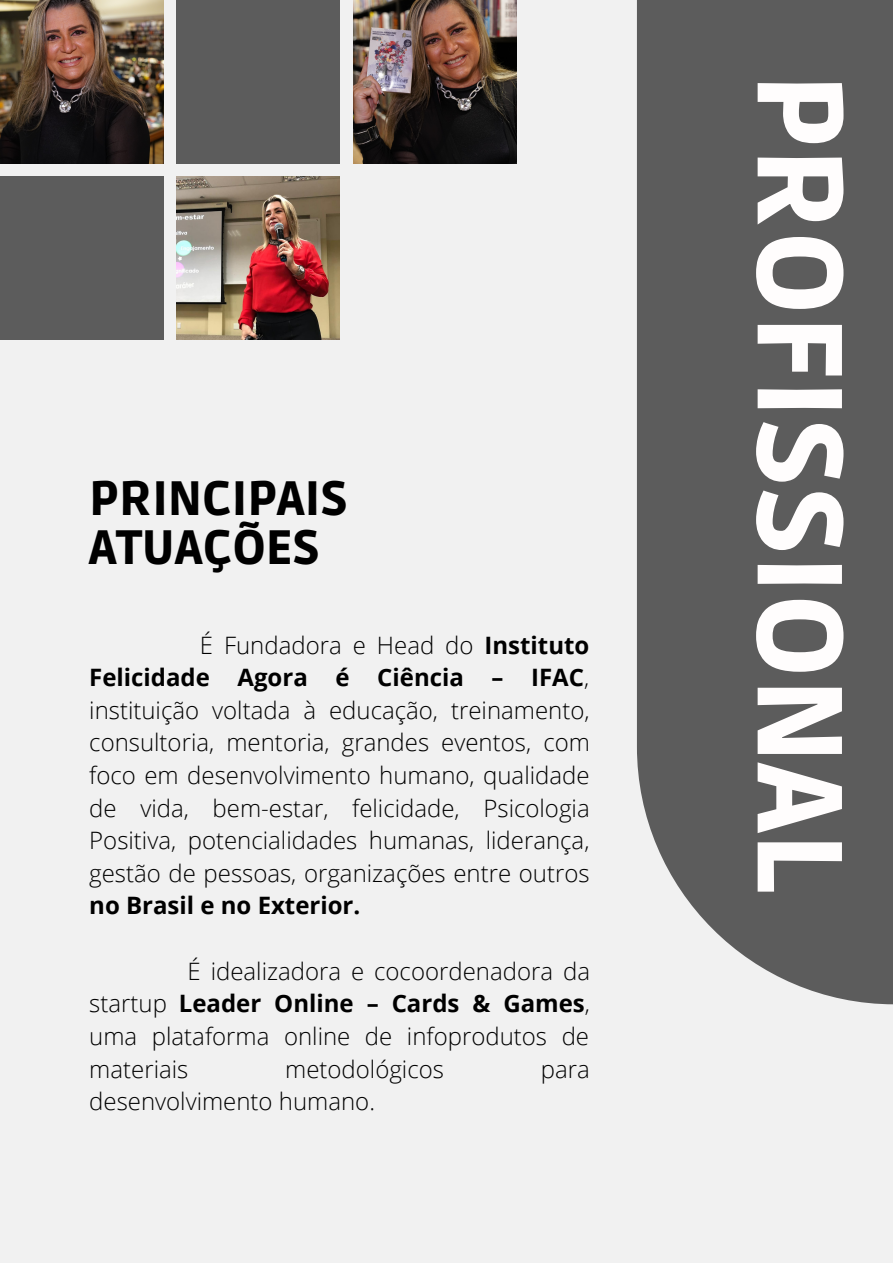
<style>
.page{position:relative;width:893px;height:1264px;background:#fff}
.page>*{position:absolute;margin:0;border:0;box-sizing:border-box;transform-origin:0 0}
.t1{font:900 119.85px "Ruda";color:#fffdfd}
.t2{font:900 48px/48.3px "Ruda";color:#000}
.t3{font:300 24px/32.5px "Open Sans";color:#000;text-align:justify}
.t4{font:700 24px "Open Sans";color:#000}
.s1{font-weight:700}
</style>
<div class="page">
<div style="left:0;top:0;width:892px;height:1262px;background:#f1f1f1"></div>
<div style="left:637px;top:0;width:255px;height:1004px;background:#5c5c5c"></div>
<img style="left:0;top:0;width:163px;height:163px">
<div style="left:0;top:176px;width:163px;height:163px;background:#5c5c5c"></div>
<div style="left:177px;top:0;width:163px;height:163px;background:#5c5c5c"></div>
<img style="left:177px;top:176px;width:163px;height:163px">
<img style="left:353px;top:0;width:163px;height:163px">
<h2 class="t2" style="left:89px;top:476px;width:260px">PRINCIPAIS<br>ATUAÇÕES</h2>
<p class="t3" style="left:89px;top:628px;width:502px;text-indent:111px">É Fundadora e Head do <span class="s1">Instituto Felicidade Agora é Ciência – IFAC</span>, instituição voltada à educação, treinamento, consultoria, mentoria, grandes eventos, com foco em desenvolvimento humano, qualidade de vida, bem-estar, felicidade, Psicologia Positiva, potencialidades humanas, liderança, gestão de pessoas, organizações entre outros</p>
<p class="t4" style="left:89px;top:888px;width:272px">no Brasil e no Exterior.</p>
<p class="t3" style="left:89px;top:954px;width:502px;text-indent:98px">É idealizadora e cocoordenadora da startup <span class="s1">Leader Online – Cards &amp; Games</span>, uma plataforma online de infoprodutos de materiais</p>
<p class="t3" style="left:285px;top:1051px;width:160px">metodológicos</p>
<p class="t3" style="left:540px;top:1051px;width:50px">para</p>
<p class="t3" style="left:89px;top:1084px;width:287px">desenvolvimento humano.</p>
<h1 class="t1" style="left:868px;top:73px;width:820px;rotate:90deg">PROFISSIONAL</h1>
</div>
